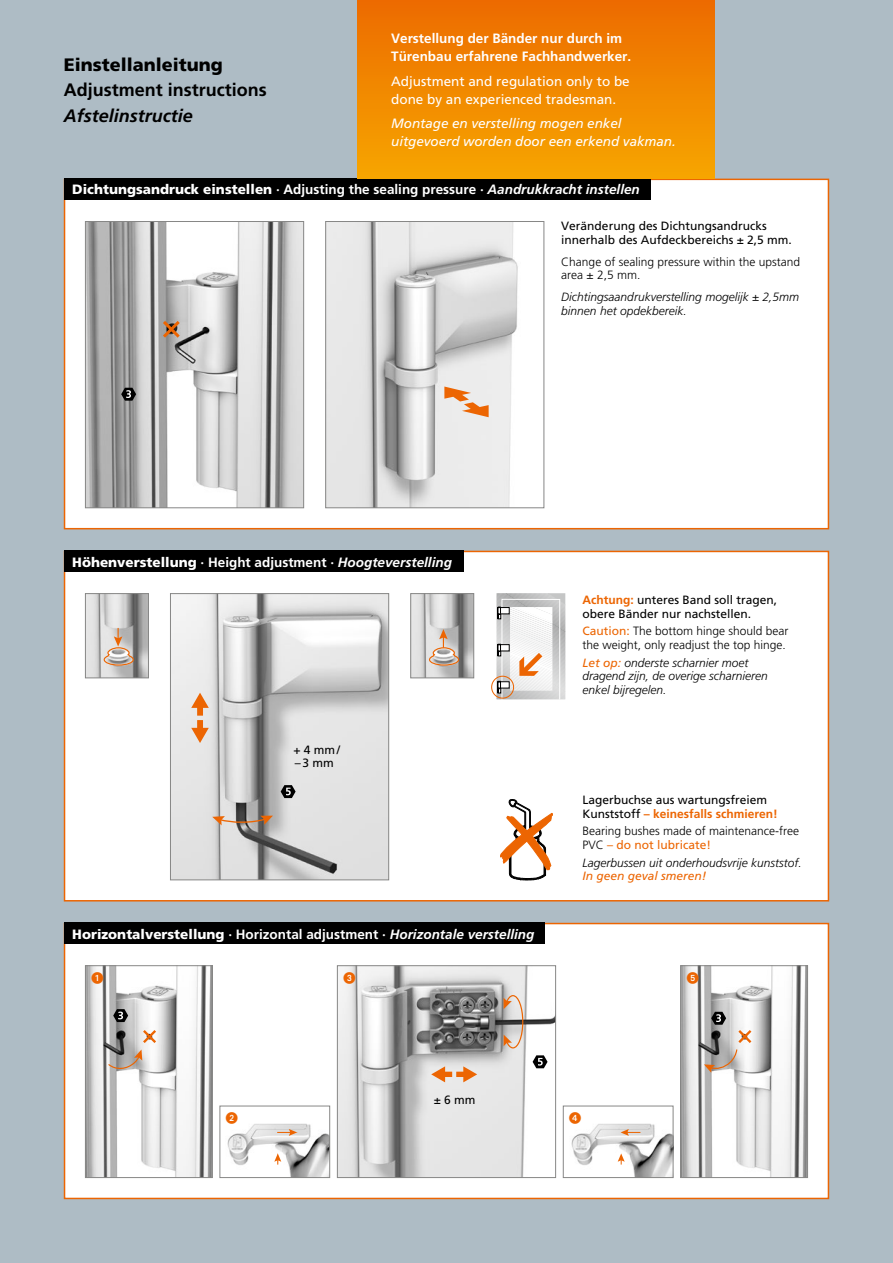
<style>
.page{position:relative;width:893px;height:1263px;background:#aebcc5}
.page>*{position:absolute;margin:0;border:0;box-sizing:border-box;transform-origin:0 0}
.t1{font:700 18px "Frutiger";color:#000}
.t2{font:900 18px "Frutiger";color:#000}
.t3{font:italic 700 18px "Frutiger";color:#000}
.t4{font:700 13.5px/18px "Frutiger";color:#fff}
.t5{font:italic 13.5px/18px "Frutiger";letter-spacing:-.005em;color:#fff}
.t6{font:13.5px/18px "Frutiger";color:#fff}
.t7{font:12px/13.5px "Frutiger";color:#000}
.t8{font:italic 300 12px/13.5px "Frutiger";color:#000}
.t9{font:300 12px/13.5px "Frutiger";color:#000}
.t10{font:italic 12px "Frutiger";color:#ec6502}
.t11{font:12px "European Pi One";color:#ec6502}
.s1{font-weight:900}
.s2{font-style:italic}
.s3{font-style:normal}
.s4{font-weight:700;color:#ec6502}
.s5{font-weight:400;color:#ec6502}
</style>
<div class="page">
<div style="left:64px;top:179px;width:765px;height:350px;background:#fff;border:2px solid #ec6502"></div>
<div style="left:64px;top:179px;width:587px;height:21px;background:#000"></div>
<img style="left:87px;top:223px;width:215px;height:283px">
<svg style="left:160px;top:318px;width:23px;height:23px"></svg>
<div style="left:85px;top:221px;width:219px;height:287px;border:1px solid #878786"></div>
<img style="left:327px;top:223px;width:191px;height:283px">
<svg style="left:444px;top:386px;width:45px;height:31px"></svg>
<div style="left:325px;top:221px;width:219px;height:287px;border:1px solid #878786"></div>
<svg style="left:121px;top:388px;width:15px;height:13px"></svg>
<div style="left:64px;top:923px;width:765px;height:276px;background:#fff;border:2px solid #ec6502"></div>
<div style="left:64px;top:923px;width:480px;height:21px;background:#000"></div>
<img style="left:87px;top:967px;width:124px;height:209px">
<div style="left:85px;top:965px;width:128px;height:213px;border:1px solid #878786"></div>
<div style="left:93px;top:974px;width:8px;height:9px;background:#fff;border-radius:50%"></div>
<svg style="left:107px;top:1009px;width:52px;height:62px"></svg>
<img style="left:227px;top:1123px;width:101px;height:53px">
<svg style="left:274px;top:1153px;width:7px;height:11px"></svg>
<svg style="left:277px;top:1129px;width:20px;height:7px"></svg>
<div style="left:220px;top:1106px;width:110px;height:72px;border:1px solid #878786"></div>
<img style="left:339px;top:967px;width:215px;height:209px">
<svg style="left:431px;top:1066px;width:46px;height:16px"></svg>
<svg style="left:503px;top:994px;width:21px;height:55px"></svg>
<div style="left:337px;top:965px;width:219px;height:213px;border:1px solid #878786"></div>
<div style="left:345px;top:974px;width:9px;height:9px;background:#fff;border-radius:50%"></div>
<svg style="left:533px;top:1055px;width:15px;height:13px"></svg>
<img style="left:571px;top:1123px;width:100px;height:53px">
<svg style="left:618px;top:1153px;width:7px;height:11px"></svg>
<svg style="left:621px;top:1129px;width:19px;height:7px"></svg>
<div style="left:563px;top:1106px;width:110px;height:72px;border:1px solid #878786"></div>
<img style="left:682px;top:967px;width:124px;height:209px">
<div style="left:680px;top:965px;width:128px;height:213px;border:1px solid #878786"></div>
<div style="left:688px;top:974px;width:9px;height:9px;background:#fff;border-radius:50%"></div>
<svg style="left:704px;top:1012px;width:50px;height:61px"></svg>
<div style="left:64px;top:551px;width:765px;height:350px;background:#fff;border:2px solid #ec6502"></div>
<img style="left:87px;top:595px;width:60px;height:81px">
<svg style="left:103px;top:628px;width:31px;height:38px"></svg>
<div style="left:85px;top:593px;width:64px;height:85px;border:1px solid #878786"></div>
<img style="left:412px;top:595px;width:60px;height:81px">
<svg style="left:428px;top:629px;width:32px;height:37px"></svg>
<div style="left:410px;top:593px;width:64px;height:85px;border:1px solid #878786"></div>
<div style="left:64px;top:551px;width:399px;height:21px;background:#000"></div>
<img style="left:172px;top:595px;width:215px;height:283px">
<svg style="left:191px;top:693px;width:18px;height:50px"></svg>
<svg style="left:212px;top:816px;width:61px;height:9px"></svg>
<div style="left:170px;top:593px;width:219px;height:287px;border:1px solid #878786"></div>
<svg style="left:281px;top:785px;width:15px;height:13px"></svg>
<svg style="left:500px;top:799px;width:53px;height:81px"></svg>
<div style="left:491px;top:676px;width:23px;height:23px;border:1px solid #ec6502;border-radius:50%"></div>
<div style="left:357px;top:0;width:357px;height:179px;background:linear-gradient(to bottom,#ec6b00,#f7a600)"></div>
<svg style="left:497px;top:593px;width:68px;height:107px"></svg>
<h1 class="t2" style="left:64px;top:54px;width:161px">Einstellanleitung</h1>
<h1 class="t1" style="left:64px;top:79px;width:204px">Adjustment instructions</h1>
<h1 class="t3" style="left:64px;top:105px;width:131px">Afstelinstructie</h1>
<p class="t4" style="left:391px;top:29px;width:242px">Verstellung der Bänder nur durch im<br>Türenbau erfahrene Fachhandwerker.</p>
<p class="t6" style="left:391px;top:72px;width:240px">Adjustment and regulation only to be done by an experienced tradesman.</p>
<p class="t5" style="left:391px;top:114px;width:286px">Montage en verstelling mogen enkel uitgevoerd worden door een erkend vakman.</p>
<p class="t4" style="left:72px;top:181px;width:569px"><span class="s1">Dichtungsandruck einstellen</span> · Adjusting the sealing pressure · <span class="s2">Aandrukkracht instellen</span></p>
<p class="t7" style="left:561px;top:219px;width:232px">Veränderung des Dichtungsandrucks innerhalb des Aufdeckbereichs ± 2,5 mm.</p>
<p class="t9" style="left:561px;top:255px;width:240px">Change of sealing pressure within the upstand area ± 2,5 mm.</p>
<p class="t8" style="left:561px;top:290px;width:239px">Dichtingsaandrukverstelling mogelijk <span class="s3">±</span> 2,5mm binnen het opdekbereik.</p>
<p class="t4" style="left:72px;top:553px;width:381px"><span class="s1">Höhenverstellung</span> · Height adjustment · <span class="s2">Hoogteverstelling</span></p>
<p class="t7" style="left:293px;top:742px;width:48px">+ 4 mm/ –3 mm</p>
<p class="t4" style="left:72px;top:925px;width:464px"><span class="s1">Horizontalverstellung</span> · Horizontal adjustment · <span class="s2">Horizontale verstelling</span></p>
<p class="t11" style="left:91px;top:971px;width:13px">1</p>
<p class="t11" style="left:343px;top:971px;width:13px">3</p>
<p class="t7" style="left:583px;top:593px;width:196px"><span class="s4">Achtung:</span> unteres Band soll tragen, obere Bänder nur nachstellen.</p>
<p class="t9" style="left:583px;top:624px;width:208px"><span class="s5">Caution:</span> The bottom hinge should bear the weight, only readjust the top hinge.</p>
<p class="t8" style="left:583px;top:656px;width:187px"><span class="s5">Let op:</span> onderste scharnier moet dragend zijn, de overige scharnieren enkel bijregelen.</p>
<p class="t7" style="left:583px;top:793px;width:197px">Lagerbuchse aus wartungsfreiem<br>Kunststoff <span class="s4">– keinesfalls schmieren!</span></p>
<p class="t9" style="left:583px;top:824px;width:218px">Bearing bushes made of maintenance-free<br>PVC <span class="s5">– do not lubricate!</span></p>
<p class="t8" style="left:583px;top:856px;width:221px">Lagerbussen uit onderhoudsvrije kunststof.</p>
<p class="t10" style="left:583px;top:869px;width:126px">In geen geval smeren!</p>
<p class="t11" style="left:687px;top:971px;width:13px">5</p>
<p class="t11" style="left:226px;top:1111px;width:13px">2</p>
<p class="t7" style="left:434px;top:1093px;width:43px">± 6 mm</p>
<p class="t11" style="left:569px;top:1111px;width:13px">4</p>
</div>
